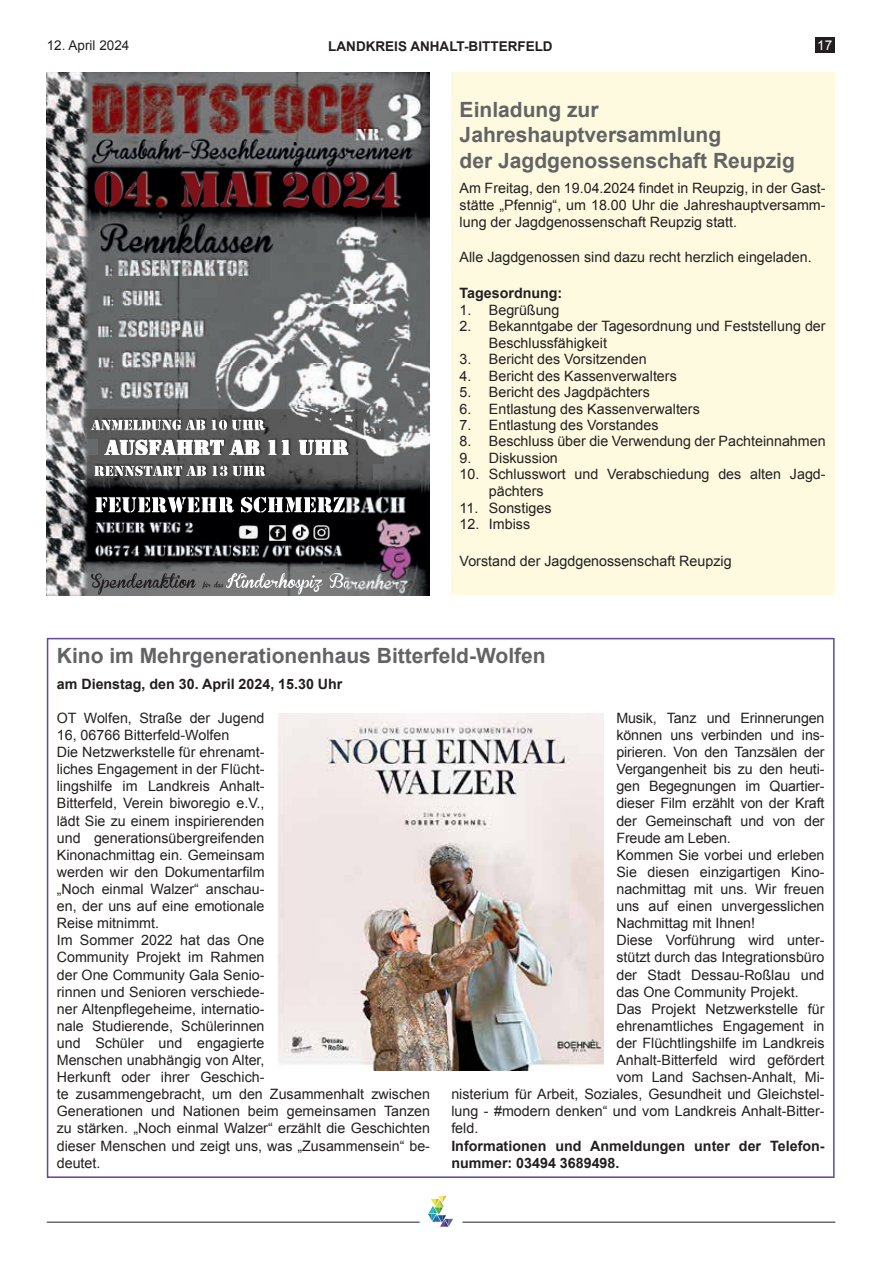
<style>
.page{position:relative;width:881px;height:1263px;background:#fff}
.page>*{position:absolute;margin:0;border:0;box-sizing:border-box;transform-origin:0 0}
.t1{font:700 21px/25.2px "Arial";color:#636366}
.t2{font:14.25px/17.1px "Arial";color:#231f20}
.t3{font:700 14.25px/17.1px "Arial";color:#231f20}
.t4{font:700 13.5px "Arial";color:#231f20}
.t5{font:13.5px "Arial";color:#231f20}
.t6{font:13.5px "Arial";color:#fff}
</style>
<div class="page">
<div style="left:815px;top:37px;width:19px;height:16px;background:#231f20"></div>
<hr style="left:47px;top:1222px;width:372px;height:1px;background:#231f20">
<hr style="left:462px;top:1222px;width:373px;height:1px;background:#231f20">
<svg style="left:428px;top:1196px;width:25px;height:31px"></svg>
<img style="left:47px;top:72px;width:382px;height:523px">
<svg style="left:95px;top:173px;width:51px;height:34px;background:#4b1419"></svg>
<img style="left:146px;top:142px;width:102px;height:110px">
<svg style="left:181px;top:173px;width:67px;height:34px;background:#54161c"></svg>
<img style="left:248px;top:142px;width:181px;height:111px">
<svg style="left:283px;top:174px;width:115px;height:34px;background:#4a161b"></svg>
<img style="left:72px;top:485px;width:357px;height:38px">
<svg style="left:95px;top:497px;width:139px;height:15px"></svg>
<svg style="left:241px;top:497px;width:104px;height:15px"></svg>
<svg style="left:91px;top:573px;width:105px;height:21px;background:#616162"></svg>
<svg style="left:202px;top:573px;width:121px;height:21px;background:#909091"></svg>
<svg style="left:329px;top:573px;width:16px;height:19px"></svg>
<img style="left:345px;top:494px;width:84px;height:101px">
<img style="left:238px;top:524px;width:21px;height:16px">
<img style="left:314px;top:525px;width:15px;height:15px">
<img style="left:292px;top:524px;width:18px;height:18px">
<img style="left:270px;top:525px;width:15px;height:15px">
<img style="left:85px;top:410px;width:284px;height:29px">
<svg style="left:91px;top:420px;width:114px;height:10px"></svg>
<svg style="left:211px;top:420px;width:53px;height:8px"></svg>
<img style="left:98px;top:428px;width:285px;height:35px">
<svg style="left:105px;top:440px;width:118px;height:16px"></svg>
<svg style="left:229px;top:440px;width:30px;height:15px"></svg>
<svg style="left:268px;top:440px;width:8px;height:15px"></svg>
<svg style="left:282px;top:440px;width:7px;height:15px"></svg>
<svg style="left:299px;top:440px;width:49px;height:16px"></svg>
<img style="left:87px;top:456px;width:285px;height:28px">
<svg style="left:94px;top:466px;width:112px;height:10px"></svg>
<svg style="left:212px;top:466px;width:15px;height:10px"></svg>
<svg style="left:233px;top:466px;width:32px;height:10px"></svg>
<div style="left:451px;top:72px;width:382px;height:523px;background:#fdfae0"></div>
<img style="left:277px;top:713px;width:326px;height:357px">
<p class="t5" style="left:47px;top:37px;width:84px">12. April 2024</p>
<p class="t4" style="left:328px;top:38px;width:226px">LANDKREIS ANHALT-BITTERFELD</p>
<p class="t6" style="left:817px;top:37px;width:17px">17</p>
<h1 class="t1" style="left:459px;top:97px;width:336px">Einladung zur<br>Jahreshauptversammlung<br>der Jagdgenossenschaft Reupzig</h1>
<p class="t2" style="left:459px;top:180px;width:367px;text-align:justify">Am Freitag, den 19.04.2024 findet in Reupzig, in der Gast&shy;stätte „Pfennig“, um 18.00 Uhr die Jahreshauptversamm&shy;lung der Jagdgenossenschaft Reupzig statt.</p>
<p class="t2" style="left:459px;top:248px;width:353px">Alle Jagdgenossen sind dazu recht herzlich eingeladen.</p>
<p class="t3" style="left:459px;top:285px;width:104px">Tagesordnung:</p>
<p class="t2" style="left:459px;top:301px;width:101px">1. Begrüßung</p>
<p class="t2" style="left:488px;top:317px;width:338px;text-indent:-29px">2. Bekanntgabe der Tagesordnung und Feststellung der<br>Beschlussfähigkeit</p>
<p class="t2" style="left:459px;top:351px;width:188px">3. Bericht des Vorsitzenden</p>
<p class="t2" style="left:459px;top:367px;width:218px">4. Bericht des Kassenverwalters</p>
<p class="t2" style="left:459px;top:384px;width:192px">5. Bericht des Jagdpächters</p>
<p class="t2" style="left:459px;top:400px;width:241px">6. Entlastung des Kassenverwalters</p>
<p class="t2" style="left:459px;top:416px;width:200px">7. Entlastung des Vorstandes</p>
<p class="t2" style="left:459px;top:433px;width:367px">8. Beschluss über die Verwendung der Pachteinnahmen</p>
<p class="t2" style="left:459px;top:449px;width:100px">9. Diskussion</p>
<p class="t2" style="left:488px;top:466px;width:338px;text-indent:-29px">10. Schlusswort und Verabschiedung des alten Jagd&shy;pächters</p>
<p class="t2" style="left:459px;top:499px;width:93px">11. Sonstiges</p>
<p class="t2" style="left:459px;top:515px;width:72px">12. Imbiss</p>
<p class="t2" style="left:459px;top:552px;width:273px">Vorstand der Jagdgenossenschaft Reupzig</p>
<h1 class="t1" style="left:57px;top:643px;width:490px">Kino im Mehrgenerationenhaus Bitterfeld-Wolfen</h1>
<p class="t3" style="left:57px;top:675px;width:287px">am Dienstag, den 30. April 2024, 15.30 Uhr</p>
<p class="t2" style="left:57px;top:709px;width:374px">OT Wolfen, Straße der Jugend<br>16, 06766 Bitterfeld-Wolfen<br>Die Netzwerkstelle für ehrenamt-<br>liches Engagement in der Flücht-<br>lingshilfe im Landkreis Anhalt-<br>Bitterfeld, Verein biworegio e.V.,<br>lädt Sie zu einem inspirierenden<br>und generationsübergreifenden<br>Kinonachmittag ein. Gemeinsam<br>werden wir den Dokumentarfilm<br>„Noch einmal Walzer“ anschau-<br>en, der uns auf eine emotionale<br>Reise mitnimmt.<br>Im Sommer 2022 hat das One<br>Community Projekt im Rahmen<br>der One Community Gala Senio-<br>rinnen und Senioren verschiede-<br>ner Altenpflegeheime, internatio-<br>nale Studierende, Schülerinnen<br>und Schüler und engagierte<br>Menschen unabhängig von Alter,<br>Herkunft oder ihrer Geschich-<br>te zusammengebracht, um den Zusammenhalt zwischen Generationen und Nationen beim gemeinsamen Tanzen zu stärken. „Noch einmal Walzer“ erzählt die Geschichten dieser Menschen und zeigt uns, was „Zusammensein“ be&shy;deutet.</p>
<p class="t2" style="left:616px;top:709px;width:209px">Musik, Tanz und Erinnerungen</p>
<p class="t2" style="left:616px;top:727px;width:209px">können uns verbinden und ins-</p>
<p class="t2" style="left:616px;top:744px;width:209px">pirieren. Von den Tanzsälen der</p>
<p class="t2" style="left:616px;top:761px;width:209px">Vergangenheit bis zu den heuti-</p>
<p class="t2" style="left:616px;top:778px;width:209px">gen Begegnungen im Quartier-</p>
<p class="t2" style="left:616px;top:795px;width:209px">dieser Film erzählt von der Kraft</p>
<p class="t2" style="left:616px;top:812px;width:209px">der Gemeinschaft und von der</p>
<p class="t2" style="left:616px;top:829px;width:116px">Freude am Leben.</p>
<p class="t2" style="left:616px;top:846px;width:209px">Kommen Sie vorbei und erleben</p>
<p class="t2" style="left:616px;top:863px;width:209px">Sie diesen einzigartigen Kino-</p>
<p class="t2" style="left:616px;top:880px;width:209px">nachmittag mit uns. Wir freuen</p>
<p class="t2" style="left:616px;top:898px;width:209px">uns auf einen unvergesslichen</p>
<p class="t2" style="left:616px;top:915px;width:140px">Nachmittag mit Ihnen!</p>
<p class="t2" style="left:616px;top:932px;width:209px">Diese Vorführung wird unter-</p>
<p class="t2" style="left:616px;top:949px;width:209px">stützt durch das Integrationsbüro</p>
<p class="t2" style="left:616px;top:966px;width:209px">der Stadt Dessau-Roßlau und</p>
<p class="t2" style="left:616px;top:983px;width:184px">das One Community Projekt.</p>
<p class="t2" style="left:616px;top:1000px;width:209px">Das Projekt Netzwerkstelle für</p>
<p class="t2" style="left:616px;top:1017px;width:209px">ehrenamtliches Engagement in</p>
<p class="t2" style="left:616px;top:1034px;width:209px">der Flüchtlingshilfe im Landkreis</p>
<p class="t2" style="left:616px;top:1051px;width:209px">Anhalt-Bitterfeld wird gefördert</p>
<p class="t2" style="left:616px;top:1069px;width:209px">vom Land Sachsen-Anhalt, Mi-</p>
<p class="t2" style="left:451px;top:1086px;width:374px">nisterium für Arbeit, Soziales, Gesundheit und Gleichstel-</p>
<p class="t2" style="left:451px;top:1103px;width:374px">lung - #modern denken“ und vom Landkreis Anhalt-Bitter-</p>
<p class="t2" style="left:451px;top:1120px;width:28px">feld.</p>
<p class="t3" style="left:451px;top:1137px;width:374px">Informationen und Anmeldungen unter der Telefon&shy;nummer: 03494 3689498.</p>
</div>
